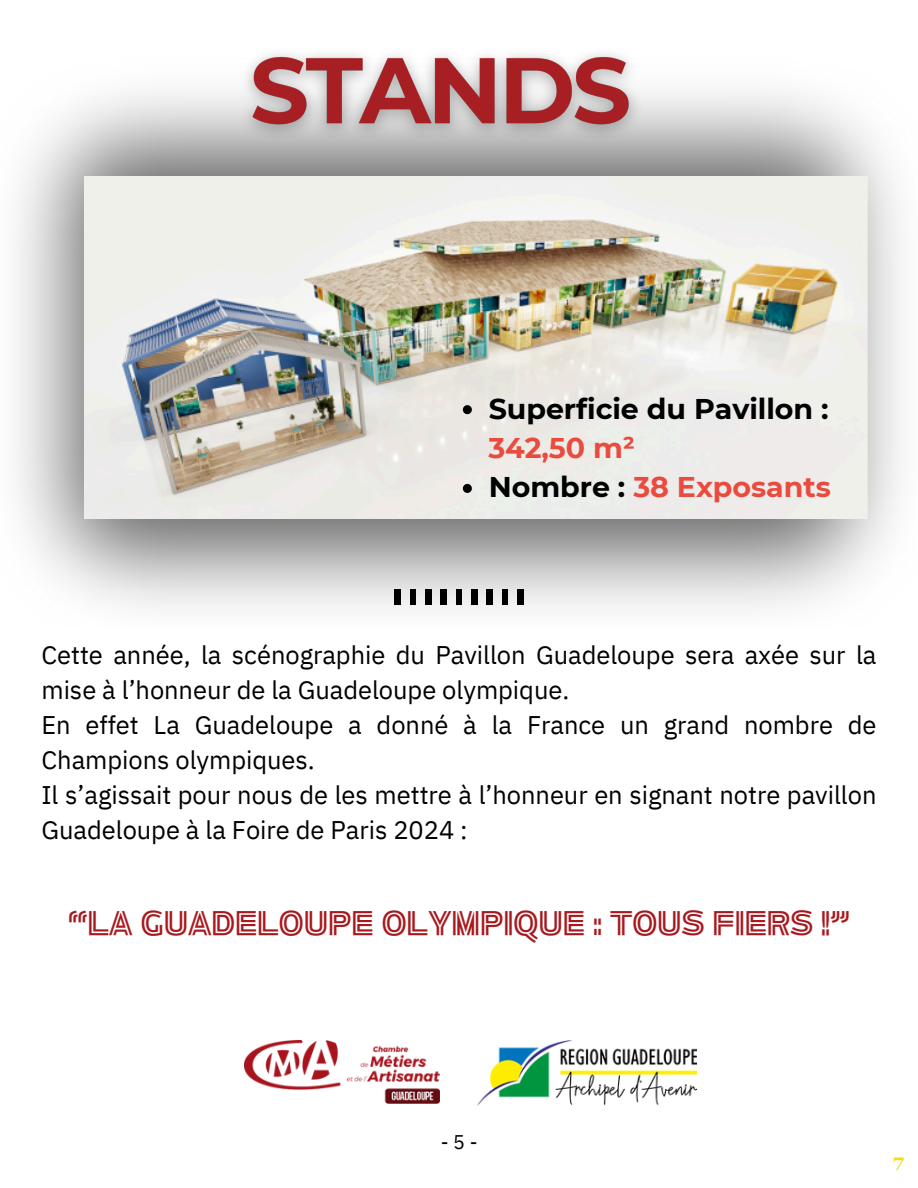
<style>
.page{position:relative;width:918px;height:1188px;background:#fff}
.page>*{position:absolute;margin:0;border:0;box-sizing:border-box;transform-origin:0 0}
.t1{font:30px "Ambiguity Normate Inline";color:#a8191f}
.t2{font:700 28.5px "Montserrat";color:#e94b3e}
.t3{font:700 28.5px "Montserrat";color:#000101}
.t4{font:25.5px/34.8px "IBM Plex Sans";color:#000101}
.t5{font:19.8px "IBM Plex Sans";color:#000}
.t6{font:700 18px "Georgia Pro";color:#f9d811}
.s1{color:#000101}
</style>
<div class="page">
<img style="left:17px;top:91px;width:884px;height:517px">
<img style="left:244px;top:1040px;width:196px;height:63px">
<img style="left:477px;top:1040px;width:220px;height:65px">
<img style="left:84px;top:176px;width:786px;height:342px">
<img style="left:228px;top:53px;width:425px;height:100px">
<svg style="left:463px;top:405px;width:9px;height:9px"></svg>
<svg style="left:463px;top:484px;width:9px;height:9px"></svg>
<h2 class="t3" style="left:489px;top:391px;width:341px">Superficie du Pavillon :</h2>
<p class="t2" style="left:488px;top:430px;width:148px">342,50 m²</p>
<p class="t2" style="left:489px;top:470px;width:344px"><span class="s1">Nombre :</span> 38 Exposants</p>
<p class="t4" style="left:41px;top:637px;width:837px">Cette année, la scénographie du Pavillon Guadeloupe sera axée sur la mise à l’honneur de la Guadeloupe olympique.<br>En effet La Guadeloupe a donné à la France un grand nombre de Champions olympiques.<br>Il s’agissait pour nous de les mettre à l’honneur en signant notre pavillon Guadeloupe à la Foire de Paris 2024 :</p>
<h5 class="t1" style="left:68px;top:898px;width:783px">“LA GUADELOUPE OLYMPIQUE : TOUS FIERS !”</h5>
<h3 class="t5" style="left:441px;top:1129px;width:38px">-5-</h3>
<p class="t6" style="left:893px;top:1153px;width:13px">7</p>
</div>
